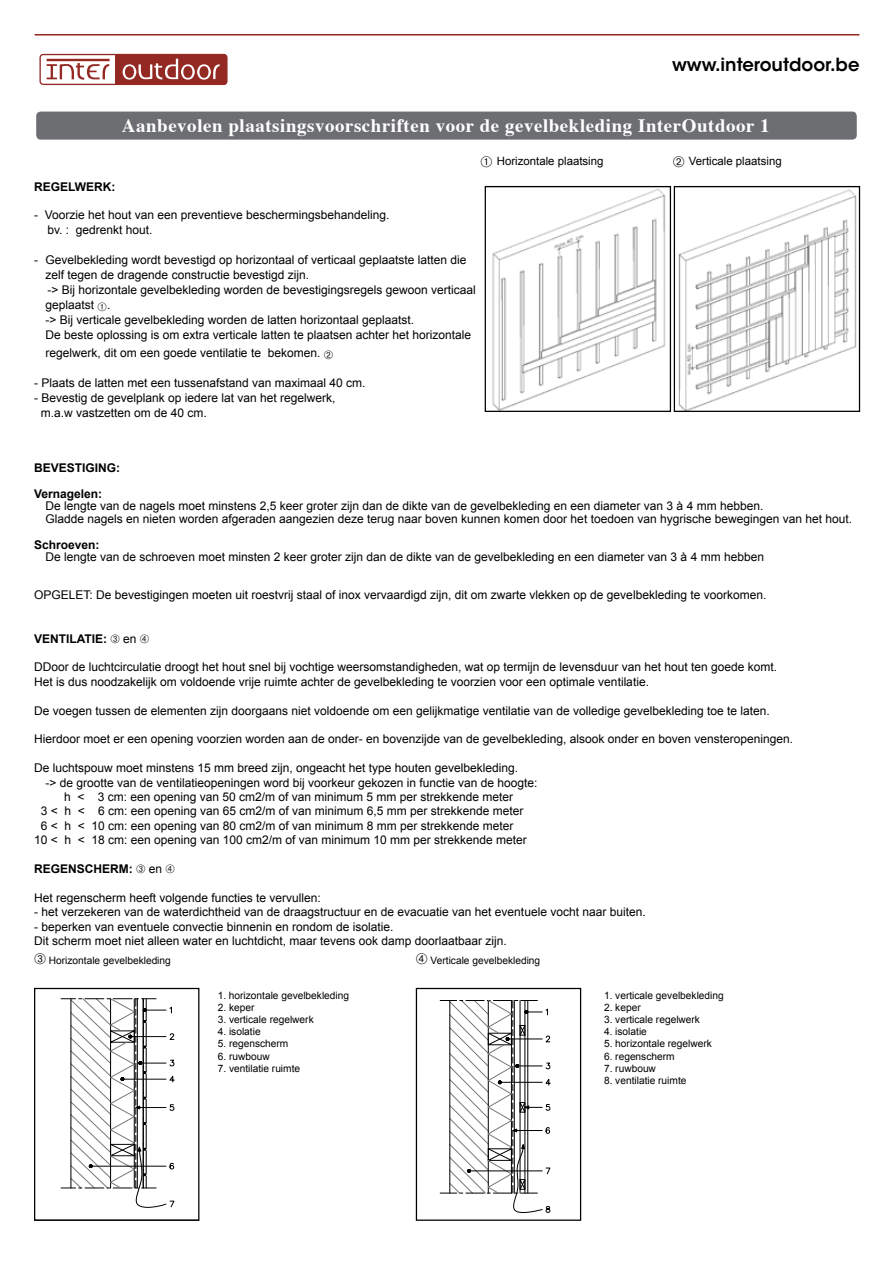
<style>
.page{position:relative;width:893px;height:1263px;background:#fff}
.page>*{position:absolute;margin:0;border:0;box-sizing:border-box;transform-origin:0 0}
.t1{font:700 18.9px "Times";letter-spacing:.03em;color:#fff}
.t2{font:600 18px "ITC Avant Garde Std";color:#000}
.t3{font:12px/15px "Arial";color:#000}
.t4{font:700 12px/25.3px "Arial";color:#000}
.t5{font:11.4px "Arial";color:#000}
.t6{font:10.2px "Arial";color:#000}
.s1{font-weight:400}
</style>
<div class="page">
<div style="left:116px;top:55px;width:109px;height:30px;background:#942923"></div>
<div style="left:39px;top:54px;width:189px;height:31px;border:1px solid #942923;border-radius:3px"></div>
<svg style="left:47px;top:63px;width:62px;height:17px"></svg>
<hr style="left:47px;top:59px;width:63px;height:2px;background:#942923">
<svg style="left:123px;top:55px;width:104px;height:29px"></svg>
<hr style="left:35px;top:34px;width:824px;height:2px;background:#942923">
<div style="left:36px;top:112px;width:821px;height:28px;background:#6d6e71;border-radius:4px"></div>
<svg style="left:485px;top:187px;width:372px;height:224px"></svg>
<div style="left:674px;top:186px;width:186px;height:226px;border:1px solid #000"></div>
<svg style="left:60px;top:998px;width:115px;height:210px"></svg>
<div style="left:34px;top:988px;width:165px;height:233px;border:1px solid #000"></div>
<svg style="left:439px;top:1000px;width:112px;height:213px"></svg>
<div style="left:416px;top:988px;width:165px;height:233px;border:1px solid #000"></div>
<h2 class="t2" style="left:672px;top:54px;width:189px">www.interoutdoor.be</h2>
<h1 class="t1" style="left:122px;top:108px;width:649px">Aanbevolen plaatsingsvoorschriften voor de gevelbekleding InterOutdoor 1</h1>
<p class="t5" style="left:480px;top:153px;width:125px">➀ Horizontale plaatsing</p>
<p class="t5" style="left:673px;top:153px;width:111px">➁ Verticale plaatsing</p>
<p class="t4" style="left:34px;top:174px;width:83px">REGELWERK:</p>
<p class="t3" style="left:47px;top:207px;width:344px;text-indent:-13px">- Voorzie het hout van een preventieve beschermingsbehandeling. bv. : gedrenkt hout.</p>
<p class="t3" style="left:46px;top:252px;width:432px;text-indent:-12px">- Gevelbekleding wordt bevestigd op horizontaal of verticaal geplaatste latten die zelf tegen de dragende constructie bevestigd zijn.<br>-&gt; Bij horizontale gevelbekleding worden de bevestigingsregels gewoon verticaal geplaatst ➀.<br>-&gt; Bij verticale gevelbekleding worden de latten horizontaal geplaatst.<br>De beste oplossing is om extra verticale latten te plaatsen achter het horizontale</p>
<p class="t3" style="left:46px;top:345px;width:289px">regelwerk, dit om een goede ventilatie te bekomen. ➁</p>
<p class="t3" style="left:34px;top:375px;width:333px">- Plaats de latten met een tussenafstand van maximaal 40 cm.</p>
<p class="t3" style="left:41px;top:390px;width:296px;text-indent:-7px">- Bevestig de gevelplank op iedere lat van het regelwerk, m.a.w vastzetten om de 40 cm.</p>
<p class="t4" style="left:34px;top:456px;width:88px">BEVESTIGING:<br>Vernagelen:</p>
<p class="t3" style="left:46px;top:500px;width:808px;line-height:12.8px">De lengte van de nagels moet minstens 2,5 keer groter zijn dan de dikte van de gevelbekleding en een diameter van 3 à 4 mm hebben.<br>Gladde nagels en nieten worden afgeraden aangezien deze terug naar boven kunnen komen door het toedoen van hygrische bewegingen van het hout.</p>
<p class="t4" style="left:34px;top:532px;width:67px">Schroeven:</p>
<p class="t3" style="left:46px;top:550px;width:720px">De lengte van de schroeven moet minsten 2 keer groter zijn dan de dikte van de gevelbekleding en een diameter van 3 à 4 mm hebben</p>
<p class="t3" style="left:34px;top:588px;width:734px">OPGELET: De bevestigingen moeten uit roestvrij staal of inox vervaardigd zijn, dit om zwarte vlekken op de gevelbekleding te voorkomen.</p>
<p class="t4" style="left:34px;top:626px;width:117px">VENTILATIE: ➂ <span class="s1">en</span> ➃</p>
<p class="t3" style="left:34px;top:660px;width:745px;line-height:14.4px">DDoor de luchtcirculatie droogt het hout snel bij vochtige weersomstandigheden, wat op termijn de levensduur van het hout ten goede komt.<br>Het is dus noodzakelijk om voldoende vrije ruimte achter de gevelbekleding te voorzien voor een optimale ventilatie.</p>
<p class="t3" style="left:34px;top:703px;width:737px">De voegen tussen de elementen zijn doorgaans niet voldoende om een gelijkmatige ventilatie van de volledige gevelbekleding toe te laten.</p>
<p class="t3" style="left:34px;top:732px;width:761px">Hierdoor moet er een opening voorzien worden aan de onder- en bovenzijde van de gevelbekleding, alsook onder en boven vensteropeningen.</p>
<p class="t3" style="left:34px;top:760px;width:486px">De luchtspouw moet minstens 15 mm breed zijn, ongeacht het type houten gevelbekleding.</p>
<p class="t3" style="left:46px;top:775px;width:493px">-&gt; de grootte van de ventilatieopeningen word bij voorkeur gekozen in functie van de hoogte:</p>
<p class="t3" style="left:64px;top:789px;width:451px">h &lt; 3 cm: een opening van 50 cm2/m of van minimum 5 mm per strekkende meter</p>
<p class="t3" style="left:41px;top:804px;width:484px">3 &lt; h &lt; 6 cm: een opening van 65 cm2/m of van minimum 6,5 mm per strekkende meter</p>
<p class="t3" style="left:41px;top:818px;width:474px">6 &lt; h &lt; 10 cm: een opening van 80 cm2/m of van minimum 8 mm per strekkende meter</p>
<p class="t3" style="left:34px;top:832px;width:494px">10 &lt; h &lt; 18 cm: een opening van 100 cm2/m of van minimum 10 mm per strekkende meter</p>
<p class="t4" style="left:34px;top:856px;width:142px">REGENSCHERM: ➂ <span class="s1">en</span> ➃</p>
<p class="t3" style="left:34px;top:890px;width:288px">Het regenscherm heeft volgende functies te vervullen:</p>
<p class="t3" style="left:34px;top:904px;width:613px">- het verzekeren van de waterdichtheid van de draagstructuur en de evacuatie van het eventuele vocht naar buiten.</p>
<p class="t3" style="left:34px;top:919px;width:474px;line-height:14.4px">- beperken van eventuele convectie binnenin en rondom de isolatie.<br>Dit scherm moet niet alleen water en luchtdicht, maar tevens ook damp doorlaatbaar zijn.</p>
<p class="t6" style="left:34px;top:954px;width:138px">➂ Horizontale gevelbekleding</p>
<p class="t6" style="left:416px;top:954px;width:126px">➃ Verticale gevelbekleding</p>
<p class="t6" style="left:218px;top:988px;width:133px">1. horizontale gevelbekleding</p>
<p class="t6" style="left:218px;top:1000px;width:38px">2. keper</p>
<p class="t6" style="left:218px;top:1013px;width:98px">3. verticale regelwerk</p>
<p class="t6" style="left:218px;top:1025px;width:44px">4. isolatie</p>
<p class="t6" style="left:218px;top:1037px;width:72px">5. regenscherm</p>
<p class="t6" style="left:218px;top:1049px;width:53px">6. ruwbouw</p>
<p class="t6" style="left:218px;top:1061px;width:84px">7. ventilatie ruimte</p>
<p class="t6" style="left:604px;top:988px;width:121px">1. verticale gevelbekleding</p>
<p class="t6" style="left:604px;top:1000px;width:38px">2. keper</p>
<p class="t6" style="left:604px;top:1013px;width:98px">3. verticale regelwerk</p>
<p class="t6" style="left:604px;top:1025px;width:44px">4. isolatie</p>
<p class="t6" style="left:604px;top:1037px;width:109px">5. horizontale regelwerk</p>
<p class="t6" style="left:604px;top:1049px;width:72px">6. regenscherm</p>
<p class="t6" style="left:604px;top:1061px;width:53px">7. ruwbouw</p>
<p class="t6" style="left:604px;top:1074px;width:84px">8. ventilatie ruimte</p>
</div>
